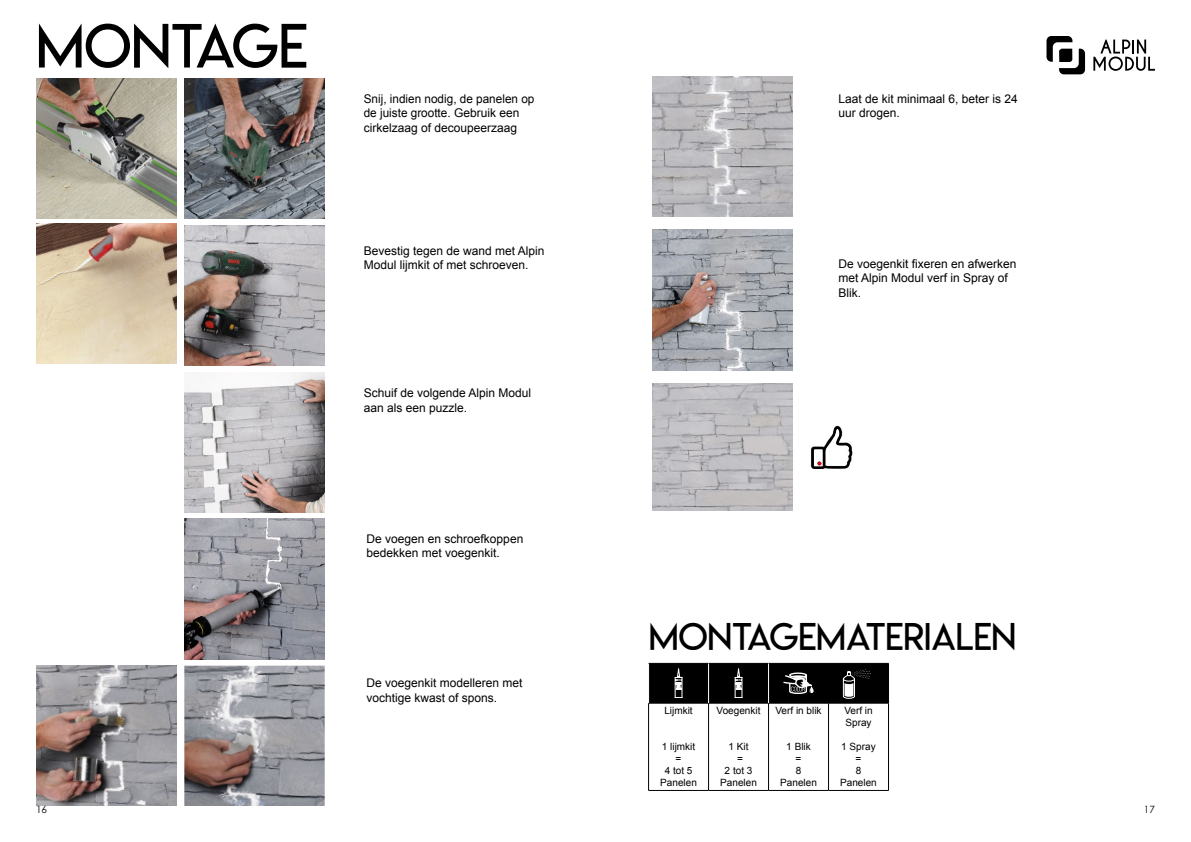
<style>
.page{position:relative;width:1191px;height:842px;background:#fff}
.page>*{position:absolute;margin:0;border:0;box-sizing:border-box;transform-origin:0 0}
.t1{font:60px "Lemon Milklight";color:#000}
.t2{font:37px "Lemon Milklight";color:#000}
.t3{font:12px/14.4px "Arial";color:#000}
.t4{font:10px/12px "Arial";color:#000;text-align:center}
.t5{font:10px "Century Gothic";color:#000}
</style>
<div class="page">
<img style="left:184px;top:78px;width:141px;height:141px">
<img style="left:36px;top:78px;width:140px;height:141px">
<img style="left:36px;top:223px;width:140px;height:140px">
<img style="left:184px;top:225px;width:141px;height:140px">
<img style="left:184px;top:372px;width:141px;height:140px">
<img style="left:184px;top:519px;width:141px;height:140px">
<img style="left:36px;top:666px;width:140px;height:140px">
<img style="left:184px;top:666px;width:141px;height:140px">
<img style="left:652px;top:76px;width:140px;height:141px">
<img style="left:652px;top:230px;width:140px;height:140px">
<img style="left:652px;top:383px;width:140px;height:127px">
<svg style="left:811px;top:426px;width:41px;height:43px"></svg>
<svg style="left:1046px;top:36px;width:39px;height:38px"></svg>
<svg style="left:1093px;top:40px;width:62px;height:31px"></svg>
<hr style="left:888px;top:663px;width:1px;height:40px;background:#000">
<hr style="left:648px;top:703px;width:60px;height:1px;background:#000">
<hr style="left:648px;top:703px;width:1px;height:87px;background:#000">
<hr style="left:708px;top:703px;width:60px;height:1px;background:#000">
<hr style="left:708px;top:703px;width:1px;height:87px;background:#000">
<hr style="left:768px;top:703px;width:60px;height:1px;background:#000">
<hr style="left:768px;top:703px;width:1px;height:87px;background:#000">
<hr style="left:828px;top:703px;width:60px;height:1px;background:#000">
<hr style="left:828px;top:703px;width:1px;height:87px;background:#000">
<hr style="left:888px;top:703px;width:1px;height:87px;background:#000">
<hr style="left:648px;top:790px;width:60px;height:1px;background:#000">
<hr style="left:708px;top:790px;width:60px;height:1px;background:#000">
<hr style="left:768px;top:790px;width:60px;height:1px;background:#000">
<hr style="left:828px;top:790px;width:60px;height:1px;background:#000">
<svg style="left:648px;top:663px;width:240px;height:40px;background:#181818"></svg>
<h1 class="t1" style="left:36px;top:9px;width:273px">MONTAGE</h1>
<p class="t3" style="left:364px;top:91px;width:172px">Snij, indien nodig, de panelen op de juiste grootte. Gebruik een cirkelzaag of decoupeerzaag</p>
<p class="t3" style="left:364px;top:243px;width:182px">Bevestig tegen de wand met Alpin<br>Modul lijmkit of met schroeven.</p>
<p class="t3" style="left:364px;top:386px;width:169px">Schuif de volgende Alpin Modul aan als een puzzle.</p>
<p class="t3" style="left:366px;top:532px;width:158px">De voegen en schroefkoppen bedekken met voegenkit.</p>
<p class="t3" style="left:366px;top:676px;width:158px">De voegenkit modelleren met vochtige kwast of spons.</p>
<p class="t3" style="left:838px;top:91px;width:181px">Laat de kit minimaal 6, beter is 24 uur drogen.</p>
<p class="t3" style="left:838px;top:257px;width:180px">De voegenkit fixeren en afwerken met Alpin Modul verf in Spray of<br>Blik.</p>
<h2 class="t2" style="left:649px;top:614px;width:369px">MONTAGEMATERIALEN</h2>
<p class="t4" style="left:664px;top:705px;width:30px">Lijmkit</p>
<p class="t4" style="left:660px;top:741px;width:38px">1 lijmkit =<br>4 tot 5<br>Panelen</p>
<p class="t4" style="left:716px;top:705px;width:45px">Voegenkit</p>
<p class="t4" style="left:720px;top:741px;width:38px">1 Kit<br>=<br>2 tot 3<br>Panelen</p>
<p class="t4" style="left:775px;top:705px;width:48px">Verf in blik</p>
<p class="t4" style="left:780px;top:741px;width:38px">1 Blik<br>=<br>8<br>Panelen</p>
<p class="t4" style="left:844px;top:705px;width:30px;text-align:left">Verf in<br>Spray</p>
<p class="t4" style="left:840px;top:741px;width:38px">1 Spray =<br>8<br>Panelen</p>
<p class="t5" style="left:36px;top:803px;width:13px">16</p>
<p class="t5" style="left:1143px;top:803px;width:13px">17</p>
</div>
